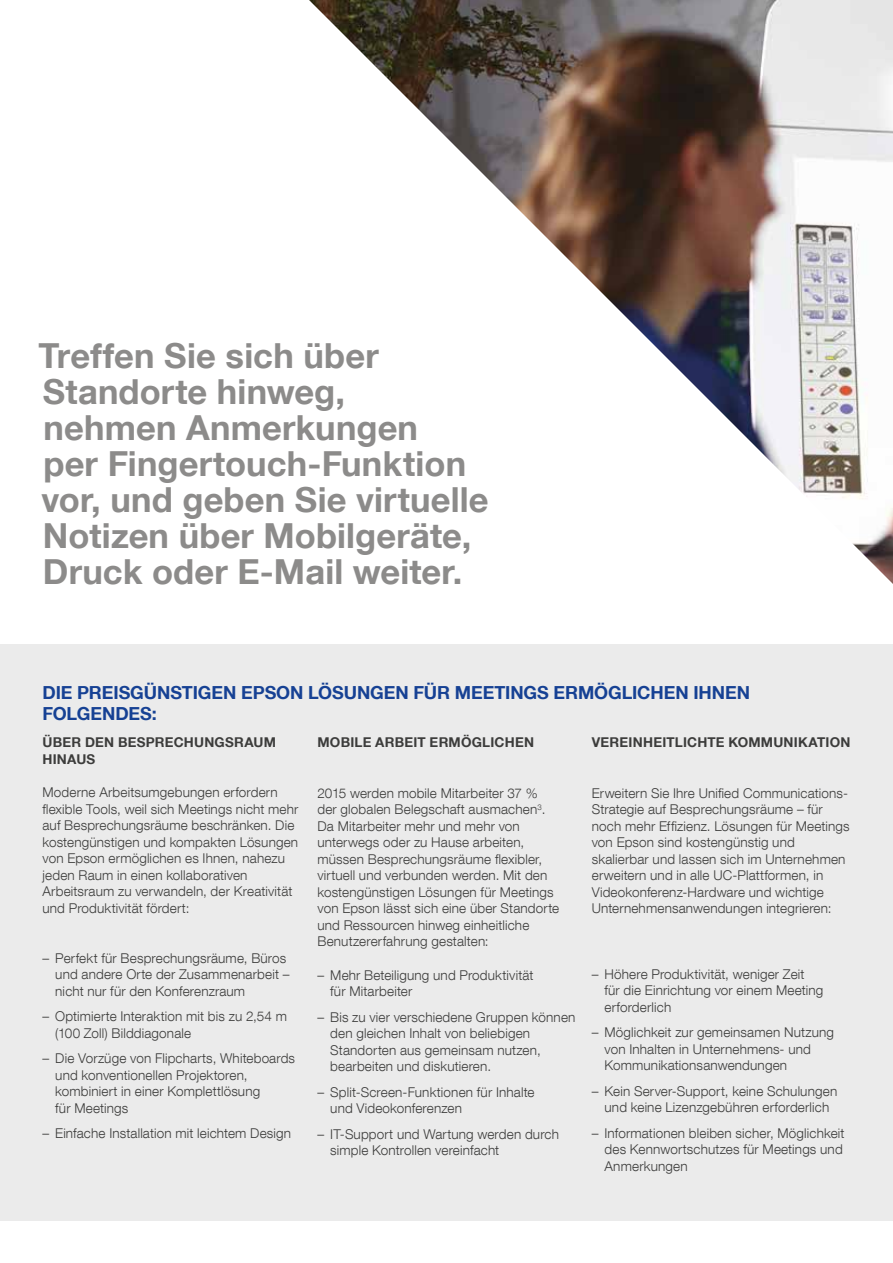
<style>
.page{position:relative;width:893px;height:1263px;background:#fff}
.page>*{position:absolute;margin:0;border:0;box-sizing:border-box;transform-origin:0 0}
.t1{font:700 34.5px/36px "Helvetica Neue LT Com";letter-spacing:.005em;color:#8c8b8a}
.t2{font:700 18px/21px "Helvetica Neue LT Com";letter-spacing:-.005em;color:#164194}
.t3{font:300 13.5px/16.5px "Helvetica Neue LT Com";letter-spacing:.01em;color:#3c3c3b}
.t4{font:700 13.5px/16.5px "Helvetica Neue LT Com";letter-spacing:.015em;color:#3c3c3b}
</style>
<div class="page">
<img style="left:309px;top:0;width:584px;height:584px">
<div style="left:0;top:644px;width:893px;height:576px;background:#ebebeb"></div>
<h1 class="t1" style="left:38px;top:336px;width:452px">Treffen Sie sich über<br>Standorte hinweg,<br>nehmen Anmerkungen<br>per Fingertouch-Funktion vor, und geben Sie virtuelle<br>Notizen über Mobilgeräte,<br>Druck oder E-Mail weiter.</h1>
<h2 class="t2" style="left:43px;top:681px;width:709px">DIE PREISGÜNSTIGEN EPSON LÖSUNGEN FÜR MEETINGS ERMÖGLICHEN IHNEN<br>FOLGENDES:</h2>
<p class="t4" style="left:317px;top:734px;width:218px">MOBILE ARBEIT ERMÖGLICHEN</p>
<p class="t4" style="left:43px;top:734px;width:235px">ÜBER DEN BESPRECHUNGSRAUM<br>HINAUS</p>
<p class="t3" style="left:43px;top:784px;width:257px">Moderne Arbeitsumgebungen erfordern flexible Tools, weil sich Meetings nicht mehr auf Besprechungsräume beschränken. Die kostengünstigen und kompakten Lösungen von Epson ermöglichen es Ihnen, nahezu jeden Raum in einen kollaborativen Arbeitsraum zu verwandeln, der Kreativität und Produktivität fördert:</p>
<p class="t3" style="left:55px;top:949px;width:236px;text-indent:-13px">– Perfekt für Besprechungsräume, Büros und andere Orte der Zusammenarbeit – nicht nur für den Konferenzraum</p>
<p class="t3" style="left:55px;top:1008px;width:233px;text-indent:-13px">– Optimierte Interaktion mit bis zu 2,54 m (100 Zoll) Bilddiagonale</p>
<p class="t3" style="left:55px;top:1050px;width:241px;text-indent:-13px">– Die Vorzüge von Flipcharts, Whiteboards und konventionellen Projektoren, kombiniert in einer Komplettlösung<br>für Meetings</p>
<p class="t3" style="left:43px;top:1125px;width:250px">– Einfache Installation mit leichtem Design</p>
<p class="t4" style="left:592px;top:734px;width:260px">VEREINHEITLICHTE KOMMUNIKATION</p>
<p class="t3" style="left:592px;top:785px;width:259px">Erweitern Sie Ihre Unified Communications-Strategie auf Besprechungsräume – für noch mehr Effizienz. Lösungen für Meetings von Epson sind kostengünstig und skalierbar und lassen sich im Unternehmen erweitern und in alle UC-Plattformen, in Videokonferenz-Hardware und wichtige Unternehmensanwendungen integrieren:</p>
<p class="t3" style="left:317px;top:785px;width:243px">2015 werden mobile Mitarbeiter 37 % der globalen Belegschaft ausmachen<sup>3</sup>.<br>Da Mitarbeiter mehr und mehr von unterwegs oder zu Hause arbeiten, müssen Besprechungsräume flexibler, virtuell und verbunden werden. Mit den kostengünstigen Lösungen für Meetings von Epson lässt sich eine über Standorte und Ressourcen hinweg einheitliche Benutzererfahrung gestalten:</p>
<p class="t3" style="left:330px;top:967px;width:205px;text-indent:-13px">– Mehr Beteiligung und Produktivität für Mitarbeiter</p>
<p class="t3" style="left:330px;top:1009px;width:247px;text-indent:-13px">– Bis zu vier verschiedene Gruppen können den gleichen Inhalt von beliebigen Standorten aus gemeinsam nutzen, bearbeiten und diskutieren.</p>
<p class="t3" style="left:330px;top:1084px;width:206px;text-indent:-13px">– Split-Screen-Funktionen für Inhalte und Videokonferenzen</p>
<p class="t3" style="left:330px;top:1126px;width:230px;text-indent:-13px">– IT-Support und Wartung werden durch simple Kontrollen vereinfacht</p>
<p class="t3" style="left:604px;top:965px;width:220px;text-indent:-13px">– Höhere Produktivität, weniger Zeit<br>für die Einrichtung vor einem Meeting erforderlich</p>
<p class="t3" style="left:604px;top:1024px;width:231px;text-indent:-13px">– Möglichkeit zur gemeinsamen Nutzung von Inhalten in Unternehmens- und<br>Kommunikationsanwendungen</p>
<p class="t3" style="left:592px;top:1082px;width:247px;text-align:center">– Kein Server-Support, keine Schulungen und keine Lizenzgebühren erforderlich</p>
<p class="t3" style="left:604px;top:1124px;width:242px;text-indent:-13px">– Informationen bleiben sicher, Möglichkeit des Kennwortschutzes für Meetings und<br>Anmerkungen</p>
</div>
